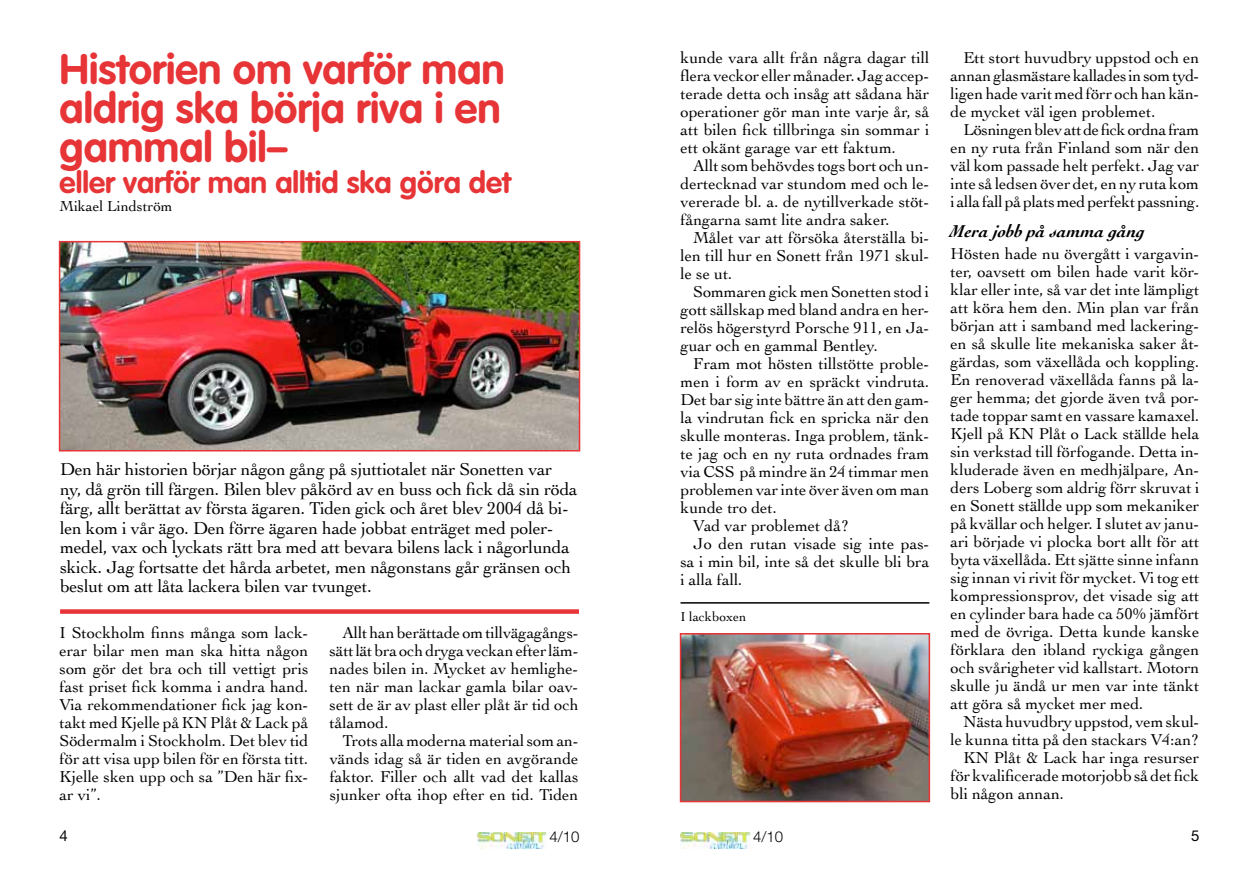
<style>
.page{position:relative;width:1259px;height:893px;background:#fff}
.page>*{position:absolute;margin:0;border:0;box-sizing:border-box;transform-origin:0 0}
.t1{font:700 42px/39px "VAG Rounded";color:#e73437;text-align:justify}
.t2{font:700 30px "VAG Rounded";color:#e73437}
.t3{font:18px/19.5px "Cochin";letter-spacing:-.015em;color:#000}
.t4{font:italic 700 18px "Cochin";color:#000}
.t5{font:16.5px/18px "Cochin";color:#000;text-align:justify}
.t6{font:15px "Cochin";color:#000}
.t7{font:300 15px "Helvetica Neue";color:#000}
.t8{font:15px "Helvetica Neue";color:#000}
.t9{font:13.5px "Cochin";color:#000}
</style>
<div class="page">
<img style="left:477px;top:832px;width:70px;height:17px">
<img style="left:680px;top:832px;width:70px;height:17px">
<hr style="left:680px;top:602px;width:249px;height:2px;background:#000">
<div style="left:60px;top:609px;width:519px;height:5px;background:#e73437"></div>
<img style="left:62px;top:244px;width:515px;height:204px">
<div style="left:59px;top:241px;width:521px;height:210px;border:2px solid #e73437"></div>
<img style="left:683px;top:636px;width:244px;height:163px">
<div style="left:680px;top:633px;width:250px;height:169px;border:2px solid #e73437"></div>
<h1 class="t1" style="left:60px;top:49px;width:447px">Historien om varför man aldrig ska börja riva i en gammal bil–</h1>
<h2 class="t2" style="left:60px;top:165px;width:453px">eller varför man alltid ska göra det</h2>
<p class="t6" style="left:60px;top:198px;width:114px">Mikael Lindström</p>
<p class="t3" style="left:60px;top:460px;width:519px">Den här historien börjar någon gång på sjuttiotalet när Sonetten var ny, då grön till färgen. Bilen blev påkörd av en buss och fick då sin röda färg, allt berättat av första ägaren. Tiden gick och året blev 2004 då bi&shy;len kom i vår ägo. Den förre ägaren hade jobbat enträget med poler&shy;medel, vax och lyckats rätt bra med att bevara bilens lack i någorlunda skick. Jag fortsatte det hårda arbetet, men någonstans går gränsen och beslut om att låta lackera bilen var tvunget.</p>
<p class="t5" style="left:60px;top:624px;width:250px">I Stockholm finns många som lack&shy;erar bilar men man ska hitta någon som gör det bra och till vettigt pris fast priset fick komma i andra hand.<br>Via rekommendationer fick jag kon&shy;takt med Kjelle på KN Plåt &amp; Lack på Södermalm i Stockholm. Det blev tid för att visa upp bilen för en första titt.<br>Kjelle sken upp och sa ”Den här fix&shy;ar vi”.</p>
<p class="t5" style="left:330px;top:624px;width:250px;text-indent:13px">Allt han berättade om tillvägagångs&shy;sätt lät bra och dryga veckan efter läm&shy;nades bilen in. Mycket av hemlighe&shy;ten när man lackar gamla bilar oav&shy;sett de är av plast eller plåt är tid och tålamod.</p>
<p class="t5" style="left:330px;top:732px;width:250px;text-indent:13px">Trots alla moderna material som an&shy;vänds idag så är tiden en avgörande faktor. Filler och allt vad det kallas sjunker ofta ihop efter en tid. Tiden</p>
<p class="t5" style="left:680px;top:48px;width:250px">kunde vara allt från några dagar till flera veckor eller månader. Jag accep&shy;terade detta och insåg att sådana här operationer gör man inte varje år, så att bilen fick tillbringa sin sommar i ett okänt garage var ett faktum.</p>
<p class="t5" style="left:680px;top:156px;width:250px;text-indent:13px">Allt som behövdes togs bort och un&shy;dertecknad var stundom med och le&shy;vererade bl. a. de nytillverkade stöt&shy;fångarna samt lite andra saker.</p>
<p class="t5" style="left:680px;top:228px;width:250px;text-indent:13px">Målet var att försöka återställa bi&shy;len till hur en Sonett från 1971 skul&shy;le se ut.</p>
<p class="t5" style="left:680px;top:282px;width:250px;text-indent:13px">Sommaren gick men Sonetten stod i gott sällskap med bland andra en her&shy;relös högerstyrd Porsche 911, en Ja&shy;guar och en gammal Bentley.</p>
<p class="t5" style="left:693px;top:354px;width:238px">Fram mot hösten tillstötte proble-</p>
<p class="t5" style="left:680px;top:372px;width:250px">men i form av en spräckt vindruta.</p>
<p class="t5" style="left:680px;top:390px;width:250px">Det bar sig inte bättre än att den gam-</p>
<p class="t5" style="left:680px;top:408px;width:250px">la vindrutan fick en spricka när den</p>
<p class="t5" style="left:680px;top:426px;width:250px">skulle monteras. Inga problem, tänk-</p>
<p class="t5" style="left:680px;top:444px;width:250px">te jag och en ny ruta ordnades fram</p>
<p class="t5" style="left:680px;top:462px;width:250px">via CSS på mindre än 24 timmar men</p>
<p class="t5" style="left:680px;top:480px;width:250px">problemen var inte över även om man</p>
<p class="t5" style="left:680px;top:498px;width:98px">kunde tro det.</p>
<p class="t5" style="left:693px;top:516px;width:157px">Vad var problemet då?</p>
<p class="t5" style="left:693px;top:534px;width:238px">Jo den rutan visade sig inte pas-</p>
<p class="t5" style="left:680px;top:552px;width:250px">sa i min bil, inte så det skulle bli bra</p>
<p class="t5" style="left:680px;top:570px;width:63px">i alla fall.</p>
<p class="t9" style="left:680px;top:608px;width:67px">I lackboxen</p>
<p class="t5" style="left:950px;top:48px;width:250px;text-indent:13px">Ett stort huvudbry uppstod och en annan glasmästare kallades in som tyd&shy;ligen hade varit med förr och han kän&shy;de mycket väl igen problemet.</p>
<p class="t5" style="left:950px;top:120px;width:250px;text-indent:13px">Lösningen blev att de fick ordna fram en ny ruta från Finland som när den väl kom passade helt perfekt. Jag var inte så ledsen över det, en ny ruta kom i alla fall på plats med perfekt passning.</p>
<p class="t4" style="left:950px;top:220px;width:196px">Mera jobb på samma gång</p>
<p class="t5" style="left:950px;top:245px;width:250px">Hösten hade nu övergått i vargavin&shy;ter, oavsett om bilen hade varit kör&shy;klar eller inte, så var det inte lämpligt att köra hem den. Min plan var från början att i samband med lackering&shy;en så skulle lite mekaniska saker åt&shy;gärdas, som växellåda och koppling.<br>En renoverad växellåda fanns på la&shy;ger hemma; det gjorde även två por&shy;tade toppar samt en vassare kamaxel.<br>Kjell på KN Plåt o Lack ställde hela sin verkstad till förfogande. Detta in&shy;kluderade även en medhjälpare, An&shy;ders Loberg som aldrig förr skruvat i en Sonett ställde upp som mekaniker på kvällar och helger. I slutet av janu&shy;ari började vi plocka bort allt för att byta växellåda. Ett sjätte sinne infann sig innan vi rivit för mycket. Vi tog ett kompressionsprov, det visade sig att en cylinder bara hade ca 50% jämfört med de övriga. Detta kunde kanske förklara den ibland ryckiga gången och svårigheter vid kallstart. Motorn skulle ju ändå ur men var inte tänkt att göra så mycket mer med.</p>
<p class="t5" style="left:963px;top:713px;width:238px">Nästa huvudbry uppstod, vem skul-</p>
<p class="t5" style="left:950px;top:731px;width:250px">le kunna titta på den stackars V4:an?</p>
<p class="t5" style="left:963px;top:749px;width:237px">KN Plåt &amp; Lack har inga resurser</p>
<p class="t5" style="left:950px;top:767px;width:250px">för kvalificerade motorjobb så det fick</p>
<p class="t5" style="left:950px;top:785px;width:115px">bli någon annan.</p>
<p class="t8" style="left:60px;top:827px;width:10px">4</p>
<p class="t7" style="left:549px;top:827px;width:32px">4/10</p>
<p class="t7" style="left:753px;top:827px;width:32px">4/10</p>
<p class="t8" style="left:1191px;top:827px;width:10px">5</p>
</div>
